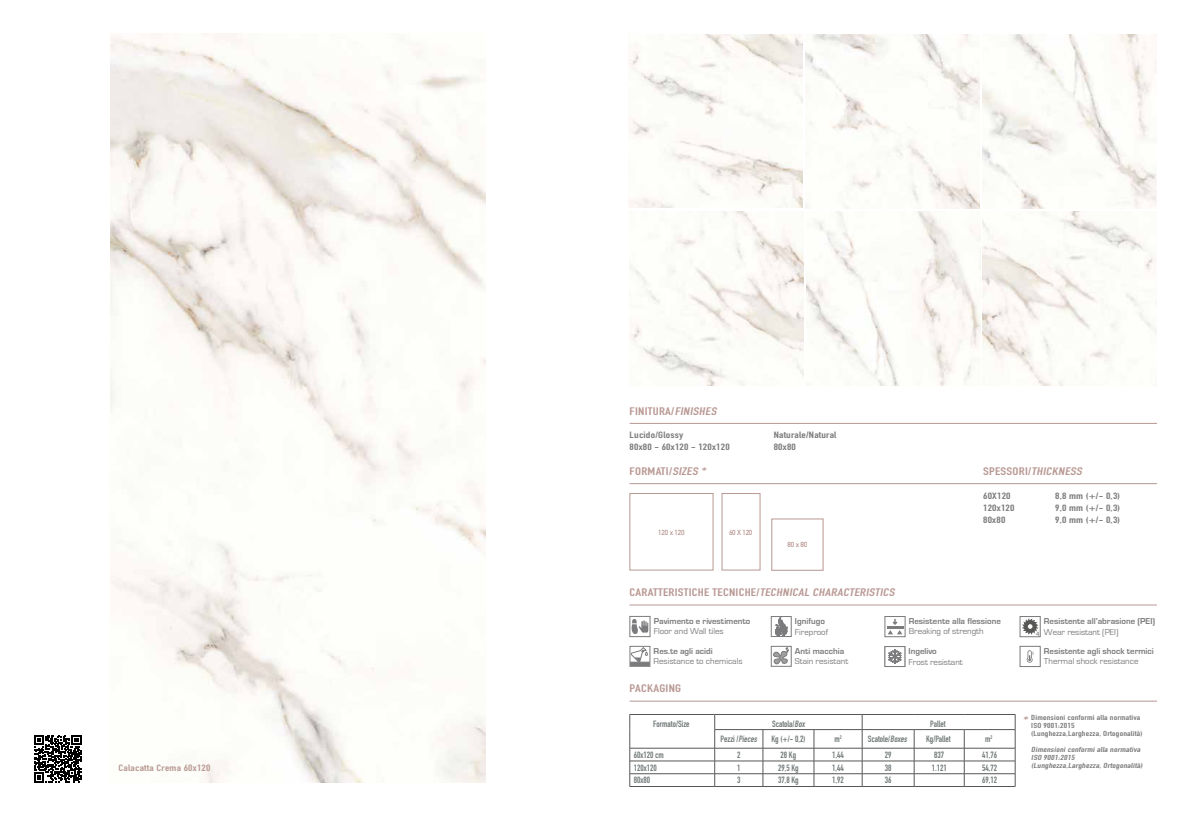
<style>
.page{position:relative;width:1191px;height:817px;background:#fff}
.page>*{position:absolute;margin:0;border:0;box-sizing:border-box;transform-origin:0 0}
.t1{font:700 10.8px "DIN Condensed";letter-spacing:.02em;color:#b99893;scale:1.3 1}
.t2{font:italic 700 10.8px "DIN Condensed";color:#b99893;scale:1.3 1}
.t3{font:700 9px "DIN Condensed";color:#717978}
.t4{font:700 9px "DIN Condensed";letter-spacing:.02em;color:#7b7a7c;scale:1.3 1}
.t5{font:700 9px "DIN Condensed";letter-spacing:.02em;color:#b99893;scale:1.3 1}
.t6{font:700 8.8px/10.4px "Eurostile";color:#7b7a7c}
.t7{font:8.8px "Eurostile";color:#7b7a7c}
.t8{font:700 7.2px/8px "DIN Condensed";letter-spacing:.02em;color:#7b7a7c;scale:1.3 1}
.t9{font:italic 700 7.2px/8px "DIN Condensed";color:#7b7a7c;scale:1.3 1}
.t10{font:700 7.2px "DIN Alternate";letter-spacing:-.025em;color:#b99893}
.s1{font-style:italic}
.s2{font-weight:400}
</style>
<div class="page">
<div style="left:771px;top:518px;width:52px;height:52px;border:1px solid #b99893"></div>
<div style="left:629px;top:493px;width:84px;height:77px;border:1px solid #b99893"></div>
<div style="left:722px;top:493px;width:38px;height:77px;border:1px solid #b99893"></div>
<hr style="left:629px;top:483px;width:528px;height:1px;background:#b89793">
<img style="left:110px;top:34px;width:375px;height:748px">
<img style="left:629px;top:35px;width:173px;height:173px">
<img style="left:805px;top:35px;width:174px;height:174px">
<img style="left:982px;top:35px;width:174px;height:174px">
<img style="left:806px;top:211px;width:174px;height:174px">
<img style="left:629px;top:211px;width:174px;height:174px">
<hr style="left:629px;top:604px;width:528px;height:1px;background:#b89793">
<svg style="left:34px;top:735px;width:48px;height:47px"></svg>
<hr style="left:629px;top:423px;width:528px;height:1px;background:#b89793">
<hr style="left:629px;top:700px;width:528px;height:1px;background:#b89793">
<hr style="left:629px;top:714px;width:85px;height:1px;background:#575756">
<hr style="left:629px;top:747px;width:85px;height:1px;background:#575756">
<svg style="left:629px;top:714px;width:1px;height:72px"></svg>
<hr style="left:629px;top:786px;width:85px;height:1px;background:#575756">
<hr style="left:714px;top:786px;width:49px;height:1px;background:#575756">
<hr style="left:763px;top:786px;width:51px;height:1px;background:#575756">
<hr style="left:814px;top:786px;width:48px;height:1px;background:#575756">
<hr style="left:862px;top:786px;width:52px;height:1px;background:#575756">
<hr style="left:914px;top:786px;width:50px;height:1px;background:#575756">
<hr style="left:964px;top:786px;width:51px;height:1px;background:#575756">
<hr style="left:630px;top:760px;width:84px;height:1px;background:#575756">
<hr style="left:714px;top:760px;width:49px;height:1px;background:#575756">
<hr style="left:763px;top:760px;width:51px;height:1px;background:#575756">
<hr style="left:814px;top:760px;width:48px;height:1px;background:#575756">
<hr style="left:862px;top:760px;width:52px;height:1px;background:#575756">
<hr style="left:914px;top:760px;width:50px;height:1px;background:#575756">
<hr style="left:964px;top:760px;width:51px;height:1px;background:#575756">
<hr style="left:630px;top:773px;width:84px;height:1px;background:#575756">
<hr style="left:714px;top:773px;width:49px;height:1px;background:#575756">
<hr style="left:763px;top:773px;width:51px;height:1px;background:#575756">
<hr style="left:814px;top:773px;width:48px;height:1px;background:#575756">
<hr style="left:862px;top:773px;width:52px;height:1px;background:#575756">
<hr style="left:914px;top:773px;width:50px;height:1px;background:#575756">
<hr style="left:964px;top:773px;width:51px;height:1px;background:#575756">
<hr style="left:714px;top:714px;width:49px;height:1px;background:#575756">
<hr style="left:763px;top:714px;width:51px;height:1px;background:#575756">
<hr style="left:814px;top:714px;width:48px;height:1px;background:#575756">
<hr style="left:714px;top:729px;width:49px;height:1px;background:#575756">
<svg style="left:714px;top:714px;width:1px;height:72px"></svg>
<hr style="left:763px;top:729px;width:51px;height:1px;background:#575756">
<svg style="left:762px;top:729px;width:1px;height:57px"></svg>
<hr style="left:814px;top:729px;width:48px;height:1px;background:#575756">
<svg style="left:813px;top:729px;width:1px;height:57px"></svg>
<hr style="left:714px;top:747px;width:49px;height:1px;background:#575756">
<hr style="left:763px;top:747px;width:51px;height:1px;background:#575756">
<hr style="left:814px;top:747px;width:48px;height:1px;background:#575756">
<hr style="left:862px;top:714px;width:52px;height:1px;background:#575756">
<hr style="left:914px;top:714px;width:50px;height:1px;background:#575756">
<hr style="left:964px;top:714px;width:51px;height:1px;background:#575756">
<hr style="left:862px;top:729px;width:52px;height:1px;background:#575756">
<svg style="left:862px;top:714px;width:1px;height:72px"></svg>
<hr style="left:914px;top:729px;width:50px;height:1px;background:#575756">
<svg style="left:914px;top:729px;width:1px;height:57px"></svg>
<hr style="left:964px;top:729px;width:51px;height:1px;background:#575756">
<svg style="left:964px;top:729px;width:1px;height:57px"></svg>
<svg style="left:1015px;top:714px;width:1px;height:72px"></svg>
<hr style="left:862px;top:747px;width:52px;height:1px;background:#575756">
<hr style="left:914px;top:747px;width:50px;height:1px;background:#575756">
<hr style="left:964px;top:747px;width:51px;height:1px;background:#575756">
<svg style="left:771px;top:646px;width:20px;height:20px"></svg>
<svg style="left:773px;top:647px;width:16px;height:17px"></svg>
<div style="left:771px;top:616px;width:20px;height:20px;background:#fff;border:1px solid #7b7a7c"></div>
<svg style="left:775px;top:616px;width:12px;height:20px"></svg>
<div style="left:884px;top:646px;width:21px;height:20px;background:#fff;border:1px solid #7b7a7c"></div>
<svg style="left:888px;top:649px;width:14px;height:15px"></svg>
<svg style="left:629px;top:646px;width:21px;height:20px"></svg>
<svg style="left:631px;top:647px;width:17px;height:14px"></svg>
<svg style="left:630px;top:661px;width:19px;height:4px"></svg>
<div style="left:884px;top:616px;width:21px;height:21px;border:1px solid #7b7a7c"></div>
<svg style="left:887px;top:619px;width:16px;height:15px"></svg>
<svg style="left:1026px;top:650px;width:7px;height:12px"></svg>
<svg style="left:631px;top:619px;width:17px;height:15px"></svg>
<div style="left:629px;top:616px;width:21px;height:20px;border:1px solid #7b7a7c"></div>
<div style="left:1019px;top:616px;width:21px;height:21px;background:#fff;border:1px solid #7b7a7c"></div>
<svg style="left:1022px;top:618px;width:16px;height:16px"></svg>
<img style="left:982px;top:211px;width:174px;height:174px">
<p class="t5" style="left:119px;top:761px;width:72px">Calacatta Crema 60x120</p>
<p class="t1" style="left:629px;top:404px;width:70px">FINITURA/<span class="s1">FINISHES</span></p>
<p class="t4" style="left:629px;top:429px;width:43px">Lucido/Glossy</p>
<p class="t4" style="left:773px;top:429px;width:50px">Naturale/Natural</p>
<p class="t4" style="left:629px;top:441px;width:79px">80x80 - 60x120 - 120x120</p>
<p class="t4" style="left:773px;top:441px;width:19px">80x80</p>
<p class="t1" style="left:629px;top:463px;width:62px">FORMATI/<span class="s1">SIZES *</span></p>
<p class="t10" style="left:658px;top:526px;width:28px">120 x 120</p>
<p class="t10" style="left:729px;top:526px;width:25px">60 X 120</p>
<p class="t10" style="left:787px;top:539px;width:21px">80 x 80</p>
<p class="t1" style="left:629px;top:585px;width:207px">CARATTERISTICHE TECNICHE/<span class="s1">TECHNICAL CHARACTERISTICS</span></p>
<p class="t1" style="left:983px;top:463px;width:79px">SPESSORI/<span class="s1">THICKNESS</span></p>
<p class="t4" style="left:983px;top:490px;width:23px">60X120</p>
<p class="t4" style="left:1055px;top:490px;width:52px">8,8 mm (+/- 0,3)</p>
<p class="t4" style="left:983px;top:502px;width:26px">120x120</p>
<p class="t4" style="left:1055px;top:502px;width:52px">9,0 mm (+/- 0,3)</p>
<p class="t4" style="left:983px;top:514px;width:19px">80x80</p>
<p class="t4" style="left:1055px;top:514px;width:52px">9,0 mm (+/- 0,3)</p>
<p class="t6" style="left:653px;top:615px;width:98px">Pavimento e rivestimento</p>
<p class="t7" style="left:653px;top:626px;width:71px">Floor and Wall tiles</p>
<p class="t6" style="left:1036px;top:616px;width:120px;text-indent:8px">Resistente all’abrasione (PEI)<br><sub>4</sub> <span class="s2">Wear resistant (PEI)</span></p>
<p class="t6" style="left:908px;top:616px;width:94px">Resistente alla flessione</p>
<p class="t7" style="left:908px;top:626px;width:76px">Breaking of strength</p>
<p class="t6" style="left:795px;top:616px;width:32px">Ignifugo</p>
<p class="t7" style="left:795px;top:627px;width:35px">Fireproof</p>
<p class="t6" style="left:653px;top:646px;width:61px">Res.te agli acidi</p>
<p class="t7" style="left:653px;top:656px;width:90px">Resistance to chemicals</p>
<p class="t6" style="left:795px;top:646px;width:51px">Anti macchia</p>
<p class="t7" style="left:795px;top:656px;width:55px">Stain resistant</p>
<p class="t6" style="left:908px;top:646px;width:30px">Ingelivo</p>
<p class="t7" style="left:908px;top:657px;width:56px">Frost resistant</p>
<p class="t6" style="left:1044px;top:645px;width:111px">Resistente agli shock termici</p>
<p class="t7" style="left:1044px;top:656px;width:96px">Thermal shock resistance</p>
<p class="t1" style="left:629px;top:681px;width:41px">PACKAGING</p>
<p class="t3" style="left:653px;top:717px;width:38px">Formato/Size</p>
<p class="t3" style="left:772px;top:717px;width:36px">Scatola/<span class="s1">Box</span></p>
<p class="t3" style="left:930px;top:717px;width:17px">Pallet</p>
<p class="t3" style="left:720px;top:732px;width:40px">Pezzi /<span class="s1">Pieces</span></p>
<p class="t3" style="left:771px;top:732px;width:35px">Kg (+/- 0,2)</p>
<p class="t3" style="left:834px;top:732px;width:9px">m<sup>2</sup></p>
<p class="t3" style="left:867px;top:732px;width:43px">Scatole/<span class="s1">Boxes</span></p>
<p class="t3" style="left:926px;top:732px;width:26px">Kg/Pallet</p>
<p class="t3" style="left:985px;top:732px;width:9px">m<sup>2</sup></p>
<p class="t3" style="left:634px;top:748px;width:32px">60x120 cm</p>
<p class="t3" style="left:737px;top:748px;width:5px">2</p>
<p class="t3" style="left:780px;top:748px;width:17px">28 Kg</p>
<p class="t3" style="left:832px;top:748px;width:13px">1,44</p>
<p class="t3" style="left:884px;top:748px;width:8px">29</p>
<p class="t3" style="left:934px;top:748px;width:12px">837</p>
<p class="t3" style="left:982px;top:748px;width:17px">41,76</p>
<p class="t3" style="left:634px;top:761px;width:25px">120x120</p>
<p class="t3" style="left:737px;top:761px;width:5px">1</p>
<p class="t3" style="left:778px;top:761px;width:22px">29,5 Kg</p>
<p class="t3" style="left:832px;top:761px;width:13px">1,44</p>
<p class="t3" style="left:884px;top:761px;width:8px">38</p>
<p class="t3" style="left:931px;top:761px;width:17px">1.121</p>
<p class="t3" style="left:982px;top:761px;width:17px">54,72</p>
<p class="t3" style="left:634px;top:774px;width:18px">80x80</p>
<p class="t3" style="left:737px;top:774px;width:5px">3</p>
<p class="t3" style="left:778px;top:774px;width:22px">37,8 Kg</p>
<p class="t3" style="left:832px;top:774px;width:13px">1,92</p>
<p class="t3" style="left:884px;top:774px;width:8px">36</p>
<p class="t3" style="left:982px;top:774px;width:17px">69,12</p>
<p class="t8" style="left:1031px;top:713px;width:87px">Dimensioni conformi alla normativa<br>ISO 9001:2015 (Lunghezza,Larghezza, Ortogonalità)</p>
<p class="t9" style="left:1031px;top:745px;width:88px">Dimensioniconformialla normativa<br>ISO 9001:2015 (Lunghezza,Larghezza,Ortogonalità)</p>
<p class="t2" style="left:1022px;top:712px;width:7px">*</p>
</div>
